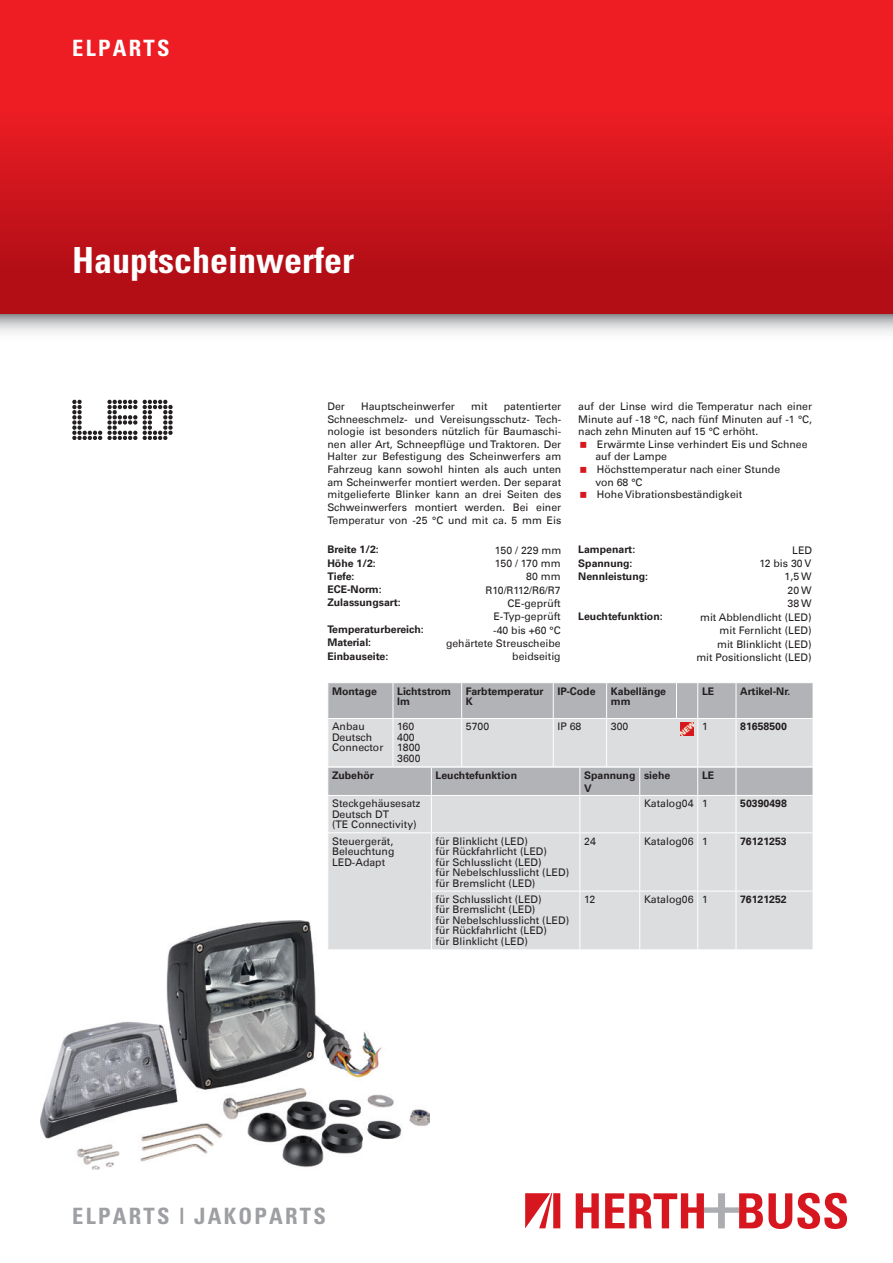
<style>
.page{position:relative;width:893px;height:1263px;background:#fff}
.page>*{position:absolute;margin:0;border:0;box-sizing:border-box;transform-origin:0 0}
.t1{font:700 condensed 36px "Univers";color:#fff}
.t2{font:700 condensed 22.5px "Univers";letter-spacing:.1em;color:#9d9fa2}
.t3{font:700 condensed 22.5px "Univers";letter-spacing:.1em;color:#fff}
.t4{font:10.5px/10.5px "Univers Com 55 Roman";color:#231f20}
.t5{font:700 10.5px/10.5px "Univers Com 65";color:#231f20}
</style>
<div class="page">
<img style="left:0;top:0;width:893px;height:333px">
<img style="left:40px;top:921px;width:389px;height:248px">
<svg style="left:576px;top:1193px;width:23px;height:35px"></svg>
<svg style="left:605px;top:1193px;width:242px;height:36px"></svg>
<svg style="left:525px;top:1193px;width:35px;height:35px"></svg>
<svg style="left:72px;top:400px;width:65px;height:40px"></svg>
<svg style="left:143px;top:400px;width:30px;height:40px"></svg>
<div style="left:328px;top:796px;width:484px;height:153px;background:#dcdddf"></div>
<svg style="left:328px;top:683px;width:485px;height:112px;background:#c6c6c9"></svg>
<hr style="left:431px;top:796px;width:1px;height:36px;background:#fff">
<hr style="left:579px;top:796px;width:1px;height:36px;background:#fff">
<hr style="left:639px;top:796px;width:1px;height:36px;background:#fff">
<hr style="left:697px;top:796px;width:1px;height:36px;background:#fff">
<hr style="left:736px;top:796px;width:1px;height:36px;background:#fff">
<hr style="left:327px;top:832px;width:104px;height:1px;background:#fff">
<hr style="left:431px;top:832px;width:149px;height:1px;background:#fff">
<hr style="left:431px;top:833px;width:1px;height:58px;background:#fff">
<hr style="left:580px;top:832px;width:60px;height:1px;background:#fff">
<hr style="left:579px;top:833px;width:1px;height:58px;background:#fff">
<hr style="left:640px;top:832px;width:58px;height:1px;background:#fff">
<hr style="left:639px;top:833px;width:1px;height:58px;background:#fff">
<hr style="left:698px;top:832px;width:38px;height:1px;background:#fff">
<hr style="left:697px;top:833px;width:1px;height:58px;background:#fff">
<hr style="left:736px;top:832px;width:76px;height:1px;background:#fff">
<hr style="left:736px;top:833px;width:1px;height:58px;background:#fff">
<hr style="left:327px;top:891px;width:1px;height:58px;background:#fff">
<hr style="left:431px;top:891px;width:149px;height:1px;background:#fff">
<hr style="left:431px;top:891px;width:1px;height:58px;background:#fff">
<hr style="left:580px;top:891px;width:60px;height:1px;background:#fff">
<hr style="left:579px;top:891px;width:1px;height:58px;background:#fff">
<hr style="left:640px;top:891px;width:58px;height:1px;background:#fff">
<hr style="left:639px;top:891px;width:1px;height:58px;background:#fff">
<hr style="left:698px;top:891px;width:38px;height:1px;background:#fff">
<hr style="left:697px;top:891px;width:1px;height:58px;background:#fff">
<hr style="left:736px;top:891px;width:76px;height:1px;background:#fff">
<hr style="left:736px;top:891px;width:1px;height:58px;background:#fff">
<h2 class="t3" style="left:72px;top:34px;width:99px">ELPARTS</h2>
<h1 class="t1" style="left:72px;top:238px;width:283px">Hauptscheinwerfer</h1>
<p class="t4" style="left:327px;top:400px;width:235px;line-height:12.6px;text-align:justify;text-indent:176px">patentierter Schneeschmelz- und Vereisungsschutz- Tech&shy;nologie ist besonders nützlich für Baumaschi&shy;nen aller Art, Schneepflüge und Traktoren. Der Halter zur Befestigung des Scheinwerfers am Fahrzeug kann sowohl hinten als auch unten am Scheinwerfer montiert werden. Der separat mitgelieferte Blinker kann an drei Seiten des Schweinwerfers montiert werden. Bei einer Temperatur von -25 °C und mit ca. 5 mm Eis</p>
<p class="t4" style="left:578px;top:400px;width:235px;line-height:12.6px;text-align:justify">auf der Linse wird die Temperatur nach einer Minute auf -18 °C, nach fünf Minuten auf -1 °C, nach zehn Minuten auf 15 °C erhöht.</p>
<p class="t4" style="left:327px;top:401px;width:19px">Der</p>
<p class="t4" style="left:361px;top:401px;width:95px">Hauptscheinwerfer</p>
<p class="t4" style="left:471px;top:401px;width:18px">mit</p>
<p class="t4" style="left:595px;top:438px;width:214px;line-height:12.6px">Erwärmte Linse verhindert Eis und Schnee auf der Lampe<br>Höchsttemperatur nach einer Stunde<br>von 68 °C<br>Hohe Vibrationsbeständigkeit</p>
<p class="t5" style="left:327px;top:544px;width:53px">Breite 1/2:</p>
<p class="t4" style="left:495px;top:545px;width:68px">150 / 229 mm</p>
<p class="t5" style="left:327px;top:558px;width:50px">Höhe 1/2:</p>
<p class="t4" style="left:495px;top:558px;width:67px">150 / 170 mm</p>
<p class="t5" style="left:327px;top:571px;width:29px">Tiefe:</p>
<p class="t4" style="left:526px;top:571px;width:36px">80 mm</p>
<p class="t5" style="left:327px;top:584px;width:56px">ECE-Norm:</p>
<p class="t4" style="left:485px;top:585px;width:77px">R10/R112/R6/R7</p>
<p class="t5" style="left:327px;top:597px;width:75px">Zulassungsart:</p>
<p class="t4" style="left:493px;top:596px;width:69px;line-height:13.5px;text-align:right">CE-geprüft<br>E-Typ-geprüft</p>
<p class="t5" style="left:327px;top:624px;width:98px">Temperaturbereich:</p>
<p class="t4" style="left:493px;top:625px;width:69px">-40 bis +60 °C</p>
<p class="t5" style="left:327px;top:637px;width:45px">Material:</p>
<p class="t4" style="left:446px;top:638px;width:116px">gehärtete Streuscheibe</p>
<p class="t5" style="left:327px;top:651px;width:62px">Einbauseite:</p>
<p class="t4" style="left:512px;top:651px;width:50px">beidseitig</p>
<p class="t5" style="left:578px;top:544px;width:58px">Lampenart:</p>
<p class="t4" style="left:792px;top:545px;width:21px">LED</p>
<p class="t5" style="left:578px;top:558px;width:56px">Spannung:</p>
<p class="t4" style="left:759px;top:558px;width:54px">12 bis 30 V</p>
<p class="t5" style="left:578px;top:571px;width:71px">Nennleistung:</p>
<p class="t4" style="left:785px;top:570px;width:28px;line-height:13.5px;text-align:justify">1,5 W 20 W 38 W</p>
<p class="t5" style="left:578px;top:611px;width:86px">Leuchtefunktion:</p>
<p class="t4" style="left:696px;top:610px;width:117px;line-height:13.5px;text-align:right">mit Abblendlicht (LED) mit Fernlicht (LED)<br>mit Blinklicht (LED)<br>mit Positionslicht (LED)</p>
<p class="t5" style="left:332px;top:686px;width:46px">Montage</p>
<p class="t5" style="left:397px;top:686px;width:55px">Lichtstrom lm</p>
<p class="t5" style="left:466px;top:686px;width:79px">Farbtemperatur<br>K</p>
<p class="t5" style="left:557px;top:686px;width:40px">IP-Code</p>
<p class="t5" style="left:611px;top:686px;width:57px">Kabellänge mm</p>
<p class="t5" style="left:702px;top:686px;width:14px">LE</p>
<p class="t5" style="left:740px;top:686px;width:52px">Artikel-Nr.</p>
<p class="t4" style="left:332px;top:721px;width:53px">Anbau<br>Deutsch<br>Connector</p>
<p class="t4" style="left:397px;top:721px;width:25px">160<br>400<br>1800<br>3600</p>
<p class="t4" style="left:466px;top:721px;width:25px">5700</p>
<p class="t4" style="left:558px;top:721px;width:25px">IP 68</p>
<p class="t4" style="left:611px;top:721px;width:19px">300</p>
<p class="t4" style="left:702px;top:721px;width:7px">1</p>
<p class="t5" style="left:740px;top:721px;width:48px">81658500</p>
<p class="t5" style="left:332px;top:770px;width:44px">Zubehör</p>
<p class="t5" style="left:436px;top:770px;width:83px">Leuchtefunktion</p>
<p class="t5" style="left:584px;top:768px;width:53px;line-height:13.5px">Spannung<br>V</p>
<p class="t5" style="left:644px;top:770px;width:28px">siehe</p>
<p class="t5" style="left:702px;top:770px;width:14px">LE</p>
<p class="t4" style="left:332px;top:798px;width:90px">Steckgehäusesatz<br>Deutsch DT<br>(TE Connectivity)</p>
<p class="t4" style="left:644px;top:798px;width:65px">Katalog04 1</p>
<p class="t5" style="left:740px;top:798px;width:48px">50390498</p>
<p class="t4" style="left:332px;top:836px;width:64px;text-align:justify">Steuergerät, Beleuchtung LED-Adapt</p>
<p class="t4" style="left:436px;top:836px;width:135px">für Blinklicht (LED)<br>für Rückfahrlicht (LED)<br>für Schlusslicht (LED)<br>für Nebelschlusslicht (LED) für Bremslicht (LED)</p>
<p class="t4" style="left:584px;top:836px;width:13px">24</p>
<p class="t4" style="left:644px;top:836px;width:65px">Katalog06 1</p>
<p class="t5" style="left:740px;top:836px;width:48px">76121253</p>
<p class="t4" style="left:436px;top:894px;width:135px">für Schlusslicht (LED)<br>für Bremslicht (LED)<br>für Nebelschlusslicht (LED) für Rückfahrlicht (LED)<br>für Blinklicht (LED)</p>
<p class="t4" style="left:584px;top:894px;width:13px">12</p>
<p class="t4" style="left:644px;top:894px;width:65px">Katalog06 1</p>
<p class="t5" style="left:740px;top:894px;width:48px">76121252</p>
<h2 class="t2" style="left:72px;top:1202px;width:255px">ELPARTS | JAKOPARTS</h2>
</div>
